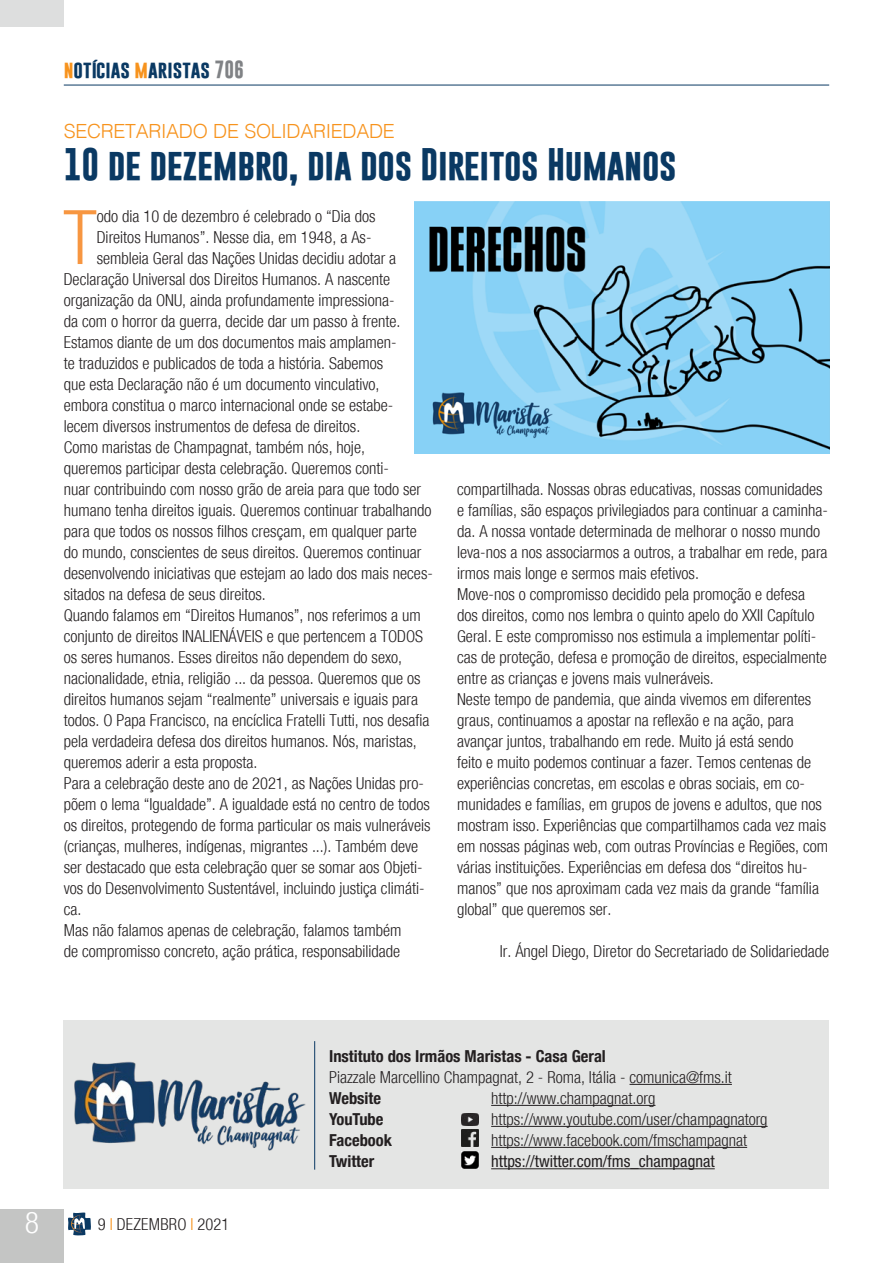
<style>
.page{position:relative;width:893px;height:1263px;background:#fff}
.page>*{position:absolute;margin:0;border:0;box-sizing:border-box;transform-origin:0 0}
.Testo_sinEspacio{font:300 condensed 75.3px "Helvetica Neue";color:#f79641}
.Titolo{font:700 33px "Gobold";letter-spacing:-.01em;color:#0a3963}
.t1{font:300 condensed 30px "Helvetica Neue";color:#fff}
.sommario{font:300 19.5px "Helvetica";letter-spacing:-.015em;color:#f7931d}
.t2{font:700 18px "Gobold";color:#0a3963}
.Testo_sinEspacio-2{font:300 condensed 16.5px/21px "Helvetica Neue";color:#231f20}
.t3{font:700 condensed 16.5px "Helvetica Neue";color:#231f20}
.t4{font:condensed 16.5px "Helvetica Neue";color:#231f20}
.s1{color:#f7931d}
.s2{color:#808285}
</style>
<div class="page">
<div style="left:64px;top:1020px;width:765px;height:168px;background:#e4e5e4"></div>
<hr style="left:629px;top:1084px;width:103px;height:1px;background:#231f20">
<hr style="left:314px;top:1041px;width:1px;height:129px;background:#0a3963">
<img style="left:74px;top:1061px;width:232px;height:90px">
<hr style="left:64px;top:85px;width:765px;height:1px;background:#0a3963">
<svg style="left:68px;top:1212px;width:23px;height:23px"></svg>
<div style="left:0;top:1209px;width:64px;height:54px;background:#c4c5c4"></div>
<div style="left:0;top:0;width:64px;height:27px;background:#dddede"></div>
<hr style="left:491px;top:1105px;width:164px;height:1px;background:#231f20">
<hr style="left:491px;top:1126px;width:277px;height:1px;background:#231f20">
<hr style="left:491px;top:1147px;width:256px;height:1px;background:#231f20">
<hr style="left:491px;top:1168px;width:224px;height:1px;background:#231f20">
<img style="left:461px;top:1129px;width:17px;height:17px">
<img style="left:461px;top:1152px;width:17px;height:17px">
<img style="left:461px;top:1113px;width:17px;height:12px">
<img style="left:414px;top:201px;width:415px;height:252px">
<p class="t2" style="left:64px;top:57px;width:182px"><span class="s1">n</span>otícias <span class="s1">m</span>aristas <span class="s2">706</span></p>
<p class="sommario" style="left:64px;top:114px;width:332px">SECRETARIADO DE SOLIDARIEDADE</p>
<p class="Titolo" style="left:64px;top:143px;width:614px">10 de dezembro, dia dos Direitos Humanos</p>
<p class="Testo_sinEspacio" style="left:63px;top:194px;width:35px">T</p>
<p class="Testo_sinEspacio-2" style="left:97px;top:206px;width:280px">odo dia 10 de dezembro é celebrado o “Dia dos</p>
<p class="Testo_sinEspacio-2" style="left:97px;top:227px;width:276px">Direitos Humanos”. Nesse dia, em 1948, a As-</p>
<p class="Testo_sinEspacio-2" style="left:97px;top:248px;width:301px">sembleia Geral das Nações Unidas decidiu adotar a</p>
<p class="Testo_sinEspacio-2" style="left:64px;top:269px;width:328px">Declaração Universal dos Direitos Humanos. A nascente</p>
<p class="Testo_sinEspacio-2" style="left:64px;top:290px;width:332px">organização da ONU, ainda profundamente impressiona-</p>
<p class="Testo_sinEspacio-2" style="left:64px;top:311px;width:338px">da com o horror da guerra, decide dar um passo à frente.</p>
<p class="Testo_sinEspacio-2" style="left:64px;top:332px;width:334px">Estamos diante de um dos documentos mais amplamen-</p>
<p class="Testo_sinEspacio-2" style="left:64px;top:353px;width:321px">te traduzidos e publicados de toda a história. Sabemos</p>
<p class="Testo_sinEspacio-2" style="left:64px;top:374px;width:317px">que esta Declaração não é um documento vinculativo,</p>
<p class="Testo_sinEspacio-2" style="left:64px;top:395px;width:331px">embora constitua o marco internacional onde se estabe-</p>
<p class="Testo_sinEspacio-2" style="left:64px;top:416px;width:298px">lecem diversos instrumentos de defesa de direitos.</p>
<p class="Testo_sinEspacio-2" style="left:64px;top:437px;width:371px">Como maristas de Champagnat, também nós, hoje,<br>queremos participar desta celebração. Queremos conti-<br>nuar contribuindo com nosso grão de areia para que todo ser humano tenha direitos iguais. Queremos continuar trabalhando para que todos os nossos filhos cresçam, em qualquer parte do mundo, conscientes de seus direitos. Queremos continuar desenvolvendo iniciativas que estejam ao lado dos mais neces&shy;sitados na defesa de seus direitos.</p>
<p class="Testo_sinEspacio-2" style="left:64px;top:605px;width:367px">Quando falamos em “Direitos Humanos”, nos referimos a um conjunto de direitos INALIENÁVEIS e que pertencem a TODOS os seres humanos. Esses direitos não dependem do sexo, nacionalidade, etnia, religião ... da pessoa. Queremos que os direitos humanos sejam “realmente” universais e iguais para todos. O Papa Francisco, na encíclica Fratelli Tutti, nos desafia pela verdadeira defesa dos direitos humanos. Nós, maristas, queremos aderir a esta proposta.</p>
<p class="Testo_sinEspacio-2" style="left:64px;top:773px;width:368px">Para a celebração deste ano de 2021, as Nações Unidas pro&shy;põem o lema “Igualdade”. A igualdade está no centro de todos os direitos, protegendo de forma particular os mais vulneráveis (crianças, mulheres, indígenas, migrantes ...). Também deve ser destacado que esta celebração quer se somar aos Objeti&shy;vos do Desenvolvimento Sustentável, incluindo justiça climáti&shy;ca.</p>
<p class="Testo_sinEspacio-2" style="left:64px;top:920px;width:339px">Mas não falamos apenas de celebração, falamos também de compromisso concreto, ação prática, responsabilidade</p>
<p class="Testo_sinEspacio-2" style="left:457px;top:479px;width:372px">compartilhada. Nossas obras educativas, nossas comunidades e famílias, são espaços privilegiados para continuar a caminha&shy;da. A nossa vontade determinada de melhorar o nosso mundo leva-nos a nos associarmos a outros, a trabalhar em rede, para irmos mais longe e sermos mais efetivos.</p>
<p class="Testo_sinEspacio-2" style="left:457px;top:584px;width:371px">Move-nos o compromisso decidido pela promoção e defesa dos direitos, como nos lembra o quinto apelo do XXII Capítulo Geral. E este compromisso nos estimula a implementar políti&shy;cas de proteção, defesa e promoção de direitos, especialmente entre as crianças e jovens mais vulneráveis.</p>
<p class="Testo_sinEspacio-2" style="left:457px;top:689px;width:373px">Neste tempo de pandemia, que ainda vivemos em diferentes graus, continuamos a apostar na reflexão e na ação, para avançar juntos, trabalhando em rede. Muito já está sendo<br>feito e muito podemos continuar a fazer. Temos centenas de experiências concretas, em escolas e obras sociais, em co&shy;munidades e famílias, em grupos de jovens e adultos, que nos mostram isso. Experiências que compartilhamos cada vez mais em nossas páginas web, com outras Províncias e Regiões, com várias instituições. Experiências em defesa dos “direitos hu&shy;manos” que nos aproximam cada vez mais da grande “família global” que queremos ser.</p>
<p class="Testo_sinEspacio-2" style="left:500px;top:941px;width:331px">Ir. Ángel Diego, Diretor do Secretariado de Solidariedade</p>
<h3 class="t1" style="left:25px;top:1205px;width:16px">8</h3>
<p class="Testo_sinEspacio-2" style="left:98px;top:1214px;width:133px">9 <span class="s1">I</span> DEZEMBRO <span class="s1">I</span> 2021</p>
<p class="t3" style="left:329px;top:1042px;width:278px">Instituto dos Irmãos Maristas - Casa Geral</p>
<p class="Testo_sinEspacio-2" style="left:329px;top:1067px;width:404px">Piazzale Marcellino Champagnat, 2 - Roma, Itália - comunica@fms.it</p>
<p class="t3" style="left:329px;top:1084px;width:53px">Website</p>
<p class="Testo_sinEspacio-2" style="left:491px;top:1088px;width:166px">http://www.champagnat.org</p>
<p class="t3" style="left:329px;top:1105px;width:56px">YouTube</p>
<p class="Testo_sinEspacio-2" style="left:491px;top:1109px;width:278px">https://www.youtube.com/user/champagnatorg</p>
<p class="t3" style="left:329px;top:1126px;width:64px">Facebook</p>
<p class="Testo_sinEspacio-2" style="left:491px;top:1130px;width:257px">https://www.facebook.com/fmschampagnat</p>
<p class="t3" style="left:329px;top:1147px;width:47px">Twitter</p>
<p class="t4" style="left:491px;top:1152px;width:225px">https://twitter.com/fms_champagnat</p>
</div>
